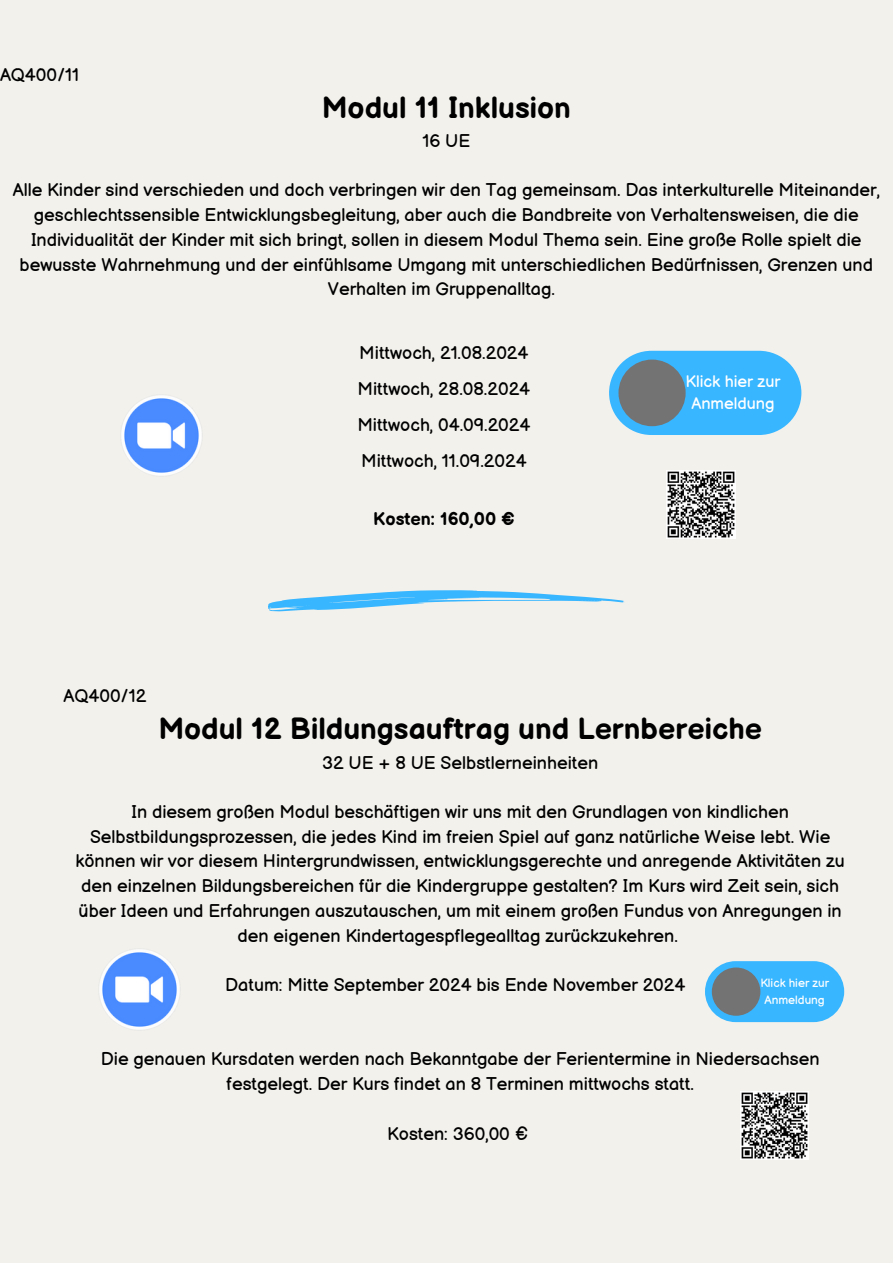
<style>
.page{position:relative;width:893px;height:1264px;background:#fff}
.page>*{position:absolute;margin:0;border:0;box-sizing:border-box;transform-origin:0 0}
.t1{font:700 30px "Balsamiq Sans";color:#000}
.t2{font:18px/24.8px "Balsamiq Sans";color:#000;text-align:center}
.t3{font:700 18px "Balsamiq Sans";color:#000}
.t4{font:16.35px/22.6px "Balsamiq Sans";color:#fff;text-align:center}
.t5{font:11.85px/16.4px "Balsamiq Sans";color:#fff;text-align:center}
</style>
<div class="page">
<div style="left:0;top:0;width:892px;height:1262px;background:#f2f1ec"></div>
<svg style="left:268px;top:590px;width:356px;height:21px"></svg>
<div style="left:609px;top:351px;width:192px;height:84px;background:#38b6ff;border-radius:42px"></div>
<div style="left:618px;top:359px;width:67px;height:67px;background:#737373;border-radius:50%"></div>
<div style="left:705px;top:961px;width:139px;height:61px;background:#38b6ff;border-radius:31px"></div>
<div style="left:711px;top:967px;width:49px;height:48px;background:#737373;border-radius:50%"></div>
<img style="left:121px;top:395px;width:81px;height:81px">
<img style="left:99px;top:949px;width:81px;height:81px">
<img style="left:667px;top:470px;width:68px;height:68px">
<img style="left:740px;top:1091px;width:68px;height:68px">
<p class="t2" style="left:0;top:63px;width:81px">AQ400/11</p>
<h1 class="t1" style="left:322px;top:91px;width:250px">Modul 11 Inklusion</h1>
<p class="t2" style="left:422px;top:129px;width:49px">16 UE</p>
<p class="t2" style="left:13px;top:178px;width:868px">Alle Kinder sind verschieden und doch verbringen wir den Tag gemeinsam. Das interkulturelle Miteinander, geschlechtssensible Entwicklungsbegleitung, aber auch die Bandbreite von Verhaltensweisen, die die Individualität der Kinder mit sich bringt, sollen in diesem Modul Thema sein. Eine große Rolle spielt die bewusste Wahrnehmung und der einfühlsame Umgang mit unterschiedlichen Bedürfnissen, Grenzen und Verhalten im Gruppenalltag.</p>
<p class="t2" style="left:63px;top:684px;width:84px">AQ400/12</p>
<p class="t2" style="left:357px;top:336px;width:174px;line-height:36px;text-align:justify">Mittwoch, 21.08.2024<br>Mittwoch, 28.08.2024<br>Mittwoch, 04.09.2024<br>Mittwoch, 11.09.2024</p>
<p class="t3" style="left:373px;top:508px;width:143px">Kosten: 160,00 €</p>
<p class="t4" style="left:685px;top:370px;width:96px">Klick hier zur<br>Anmeldung</p>
<h1 class="t1" style="left:158px;top:712px;width:605px">Modul 12 Bildungsauftrag und Lernbereiche</h1>
<p class="t2" style="left:322px;top:750px;width:278px">32 UE + 8 UE Selbstlerneinheiten</p>
<p class="t2" style="left:76px;top:800px;width:770px">In diesem großen Modul beschäftigen wir uns mit den Grundlagen von kindlichen Selbstbildungsprozessen, die jedes Kind im freien Spiel auf ganz natürliche Weise lebt. Wie können wir vor diesem Hintergrundwissen, entwicklungsgerechte und anregende Aktivitäten zu den einzelnen Bildungsbereichen für die Kindergruppe gestalten? Im Kurs wird Zeit sein, sich über Ideen und Erfahrungen auszutauschen, um mit einem großen Fundus von Anregungen in den eigenen Kindertagespflegealltag zurückzukehren.</p>
<p class="t2" style="left:225px;top:973px;width:462px">Datum: Mitte September 2024 bis Ende November 2024</p>
<p class="t5" style="left:760px;top:975px;width:70px">Klick hier zur<br>Anmeldung</p>
<p class="t2" style="left:101px;top:1047px;width:720px">Die genauen Kursdaten werden nach Bekanntgabe der Ferientermine in Niedersachsen festgelegt. Der Kurs findet an 8 Terminen mittwochs statt.</p>
<p class="t2" style="left:387px;top:1121px;width:143px">Kosten: 360,00 €</p>
</div>
